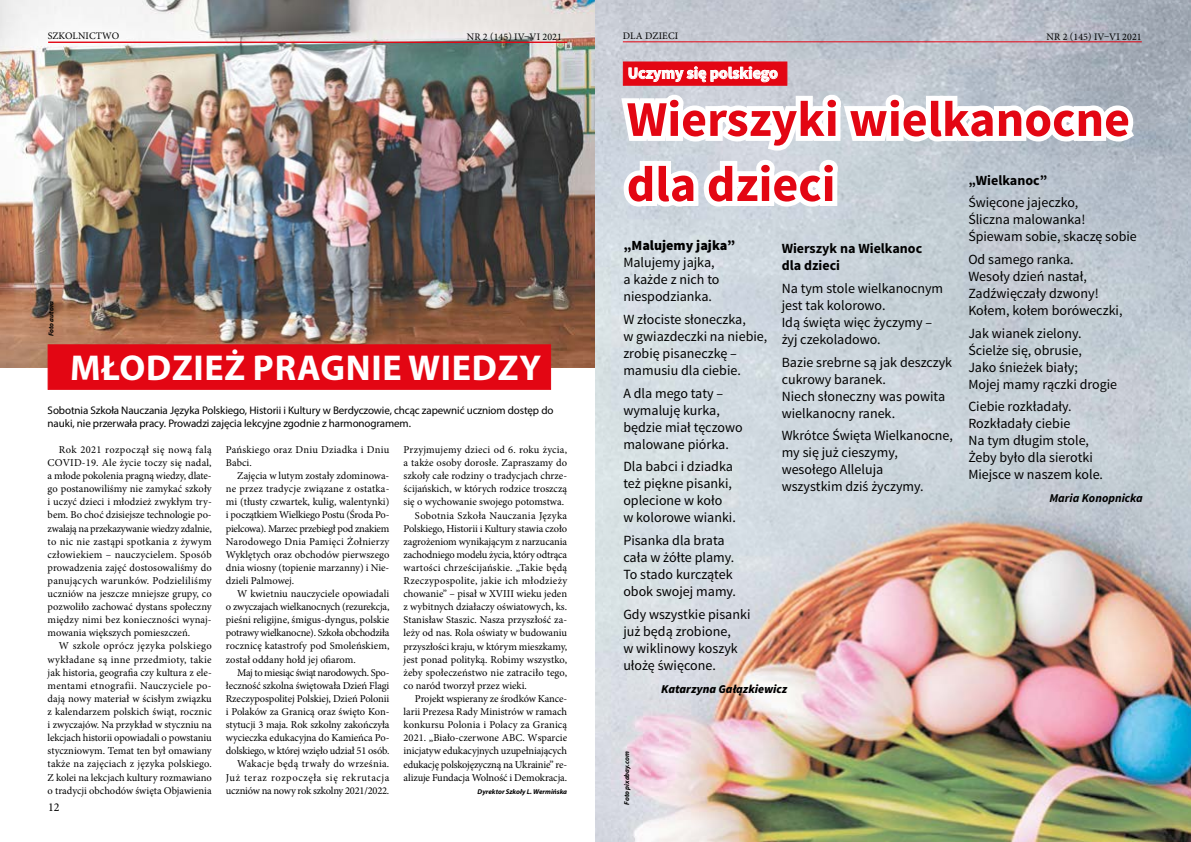
<style>
.page{position:relative;width:1191px;height:842px;background:#fff}
.page>*{position:absolute;margin:0;border:0;box-sizing:border-box;transform-origin:0 0}
.t1{font:700 50px/65.1px "Source Sans Pro";color:#e30613}
.t2{font:700 36.1px "Myriad Pro";letter-spacing:.02em;color:#fff}
.t3{font:700 16px "Source Sans Pro";color:#fff}
.t4{font:14px/17px "Source Sans Pro";color:#000}
.t5{font:700 14px/17px "Source Sans Pro";color:#000}
.t6{font:900 14px "Source Sans Pro";color:#000}
.t7{font:italic 900 12px "Source Sans Pro";color:#000}
.t8{font:italic 700 12px "Source Sans Pro";color:#000}
.t9{font:12px "Minion Pro";color:#000}
.t10{font:11px/13px "Myriad Pro";letter-spacing:-.01em;color:#000}
.t11{font:10.5px/13.1px "Minion Pro";letter-spacing:-.005em;color:#000;text-align:justify}
.t12{font:10.5px/13.1px "Minion Pro";letter-spacing:.02em;color:#000}
.t13{font:10.5px "Minion Pro";letter-spacing:.025em;color:#000}
.t14{font:10px "Minion Pro";letter-spacing:.01em;color:#000}
.t15{font:italic 700 7px "Myriad Pro";color:#000}
</style>
<div class="page">
<img style="left:0;top:0;width:595px;height:367px">
<img style="left:595px;top:0;width:596px;height:842px">
<hr style="left:48px;top:42px;width:519px;height:1px;background:#e30613">
<hr style="left:623px;top:41px;width:518px;height:1px;background:#e30613">
<svg style="left:615px;top:90px;width:525px;height:122px"></svg>
<div style="left:623px;top:62px;width:164px;height:24px;background:#e30613;border:1px solid #e30613"></div>
<svg style="left:628px;top:67px;width:150px;height:15px"></svg>
<div style="left:48px;top:344px;width:503px;height:46px;background:#e30613;border:1px solid #e30613"></div>
<p class="t14" style="left:48px;top:29px;width:73px">SZKOLNICTWO</p>
<p class="t14" style="left:467px;top:30px;width:97px">NR 2 (145) IV–VI 2021</p>
<p class="t14" style="left:623px;top:29px;width:57px">DLA DZIECI</p>
<p class="t14" style="left:1046px;top:30px;width:97px">NR 2 (145) IV–VI 2021</p>
<p class="t15" style="left:47px;top:336px;width:37px;rotate:-90deg">Foto autora</p>
<h2 class="t2" style="left:70px;top:344px;width:472px">MŁODZIEŻ PRAGNIE WIEDZY</h2>
<p class="t10" style="left:48px;top:403px;width:507px">Sobotnia Szkoła Nauczania Języka Polskiego, Historii i Kultury w Berdyczowie, chcąc zapewnić uczniom dostęp do nauki, nie przerwała pracy. Prowadzi zajęcia lekcyjne zgodnie z harmonogramem.</p>
<p class="t11" style="left:48px;top:443px;width:166px;text-indent:11px">Rok 2021 rozpoczął się nową falą COVID-19. Ale życie toczy się nadal, a młode pokolenia pragną wiedzy, dlate&shy;go postanowiliśmy nie zamykać szkoły i uczyć dzieci i młodzież zwykłym try&shy;bem. Bo choć dzisiejsze technologie po&shy;zwalają na przekazywanie wiedzy zdalnie, to nic nie zastąpi spotkania z żywym człowiekiem – nauczycielem. Sposób prowadzenia zajęć dostosowaliśmy do panujących warunków. Podzieliliśmy uczniów na jeszcze mniejsze grupy, co pozwoliło zachować dystans społeczny między nimi bez konieczności wynaj&shy;mowania większych pomieszczeń.</p>
<p class="t11" style="left:48px;top:640px;width:166px;text-indent:11px">W szkole oprócz języka polskiego wykładane są inne przedmioty, takie jak historia, geografia czy kultura z ele&shy;mentami etnografii. Nauczyciele po&shy;dają nowy materiał w ścisłym związku z kalendarzem polskich świąt, rocznic i zwyczajów. Na przykład w styczniu na lekcjach historii opowiadali o powstaniu styczniowym. Temat ten był omawiany także na zajęciach z języka polskiego.<br>Z kolei na lekcjach kultury rozmawiano o tradycji obchodów święta Objawienia</p>
<p class="t9" style="left:48px;top:799px;width:13px">12</p>
<p class="t12" style="left:226px;top:443px;width:165px">Pańskiego oraz Dniu Dziadka i Dniu<br>Babci.</p>
<p class="t11" style="left:226px;top:469px;width:165px;text-indent:11px">Zajęcia w lutym zostały zdominowa&shy;ne przez tradycje związane z ostatka&shy;mi (tłusty czwartek, kulig, walentynki) i początkiem Wielkiego Postu (Środa Po&shy;pielcowa). Marzec przebiegł pod znakiem Narodowego Dnia Pamięci Żołnierzy Wyklętych oraz obchodów pierwszego dnia wiosny (topienie marzanny) i Nie&shy;dzieli Palmowej.</p>
<p class="t11" style="left:226px;top:587px;width:165px;text-indent:11px">W kwietniu nauczyciele opowiadali o zwyczajach wielkanocnych (rezurekcja, pieśni religijne, śmigus-dyngus, polskie potrawy wielkanocne). Szkoła obchodziła rocznicę katastrofy pod Smoleńskiem, został oddany hołd jej ofiarom.</p>
<p class="t11" style="left:226px;top:666px;width:165px;text-align:right">Maj to miesiąc świąt narodowych. Spo&shy;łeczność szkolna świętowała Dzień Flagi Rzeczypospolitej Polskiej, Dzień Polonii i Polaków za Granicą oraz święto Kon&shy;stytucji 3 maja. Rok szkolny zakończyła wycieczka edukacyjna do Kamieńca Po&shy;dolskiego, w której wzięło udział 51 osób.<br>Wakacje będą trwały do września.<br>Już teraz rozpoczęła się rekrutacja uczniów na nowy rok szkolny 2021/2022.</p>
<p class="t12" style="left:403px;top:443px;width:165px">Przyjmujemy dzieci od 6. roku życia,</p>
<p class="t11" style="left:403px;top:456px;width:165px">a także osoby dorosłe. Zapraszamy do</p>
<p class="t11" style="left:403px;top:469px;width:165px">szkoły całe rodziny o tradycjach chrze-</p>
<p class="t11" style="left:403px;top:482px;width:165px">ścijańskich, w których rodzice troszczą</p>
<p class="t11" style="left:403px;top:495px;width:162px">się o wychowanie swojego potomstwa.</p>
<p class="t13" style="left:415px;top:508px;width:154px">Sobotnia Szkoła Nauczania Języka</p>
<p class="t11" style="left:403px;top:522px;width:165px">Polskiego, Historii i Kultury stawia czoło</p>
<p class="t11" style="left:403px;top:535px;width:165px">zagrożeniom wynikającym z narzucania</p>
<p class="t11" style="left:403px;top:548px;width:165px">zachodniego modelu życia, który odtrąca</p>
<p class="t12" style="left:403px;top:561px;width:165px">wartości chrześcijańskie. „Takie będą</p>
<p class="t13" style="left:403px;top:574px;width:165px">Rzeczypospolite, jakie ich młodzieży</p>
<p class="t11" style="left:403px;top:587px;width:165px">chowanie” – pisał w XVIII wieku jeden</p>
<p class="t11" style="left:403px;top:600px;width:165px">z wybitnych działaczy oświatowych, ks.</p>
<p class="t11" style="left:403px;top:613px;width:165px">Stanisław Staszic. Nasza przyszłość za-</p>
<p class="t11" style="left:403px;top:627px;width:165px">leży od nas. Rola oświaty w budowaniu</p>
<p class="t11" style="left:403px;top:640px;width:165px">przyszłości kraju, w którym mieszkamy,</p>
<p class="t11" style="left:403px;top:653px;width:165px">jest ponad polityką. Robimy wszystko,</p>
<p class="t11" style="left:403px;top:666px;width:165px">żeby społeczeństwo nie zatraciło tego,</p>
<p class="t11" style="left:403px;top:679px;width:125px">co naród tworzył przez wieki.</p>
<p class="t11" style="left:415px;top:692px;width:154px">Projekt wspierany ze środków Kance-</p>
<p class="t11" style="left:403px;top:705px;width:165px">larii Prezesa Rady Ministrów w ramach</p>
<p class="t11" style="left:403px;top:718px;width:165px">konkursu Polonia i Polacy za Granicą</p>
<p class="t11" style="left:403px;top:731px;width:165px">2021. „Biało-czerwone ABC. Wsparcie</p>
<p class="t11" style="left:403px;top:744px;width:165px">inicjatyw edukacyjnych uzupełniających</p>
<p class="t11" style="left:403px;top:758px;width:165px">edukację polskojęzyczną na Ukrainie” re-</p>
<p class="t11" style="left:403px;top:771px;width:165px">alizuje Fundacja Wolność i Demokracja.</p>
<p class="t15" style="left:477px;top:787px;width:91px">Dyrektor Szkoły L. Wermińska</p>
<h3 class="t3" style="left:627px;top:63px;width:152px">Uczymy się polskiego</h3>
<h1 class="t1" style="left:626px;top:89px;width:505px">Wierszyki wielkanocne dla dzieci</h1>
<h3 class="t5" style="left:968px;top:172px;width:80px">„Wielkanoc”</h3>
<h3 class="t4" style="left:968px;top:194px;width:170px">Święcone jajeczko,<br>Śliczna malowanka!<br>Śpiewam sobie, skaczę sobie</h3>
<h3 class="t4" style="left:968px;top:251px;width:156px">Od samego ranka.<br>Wesoły dzień nastał,<br>Zadźwięczały dzwony!<br>Kołem, kołem boróweczki,</h3>
<h3 class="t4" style="left:968px;top:325px;width:150px">Jak wianek zielony.<br>Ścielże się, obrusie,<br>Jako śnieżek biały;<br>Mojej mamy rączki drogie</h3>
<h3 class="t4" style="left:968px;top:398px;width:136px">Ciebie rozkładały.<br>Rozkładały ciebie<br>Na tym długim stole,<br>Żeby było dla sierotki<br>Miejsce w naszem kole.</h3>
<p class="t8" style="left:1049px;top:490px;width:95px">Maria Konopnicka</p>
<h3 class="t6" style="left:623px;top:237px;width:113px">„Malujemy jajka”</h3>
<h3 class="t4" style="left:623px;top:254px;width:98px">Malujemy jajka, a każde z nich to niespodzianka.</h3>
<h3 class="t4" style="left:623px;top:311px;width:145px">W złociste słoneczka,<br>w gwiazdeczki na niebie, zrobię pisaneczkę – mamusiu dla ciebie.</h3>
<h3 class="t4" style="left:623px;top:385px;width:121px">A dla mego taty – wymaluję kurka, będzie miał tęczowo malowane piórka.</h3>
<h3 class="t4" style="left:623px;top:458px;width:114px">Dla babci i dziadka też piękne pisanki, oplecione w koło w kolorowe wianki.</h3>
<h3 class="t4" style="left:623px;top:532px;width:114px">Pisanka dla brata cała w żółte plamy.<br>To stado kurczątek obok swojej mamy.</h3>
<h3 class="t4" style="left:623px;top:606px;width:129px">Gdy wszystkie pisanki już będą zrobione,<br>w wiklinowy koszyk ułożę święcone.</h3>
<p class="t7" style="left:661px;top:681px;width:128px">Katarzyna Gałązkiewicz</p>
<h3 class="t5" style="left:781px;top:241px;width:142px">Wierszyk na Wielkanoc dla dzieci</h3>
<h3 class="t4" style="left:781px;top:280px;width:163px">Na tym stole wielkanocnym jest tak kolorowo.<br>Idą święta więc życzymy – żyj czekoladowo.</h3>
<h3 class="t4" style="left:781px;top:354px;width:172px">Bazie srebrne są jak deszczyk cukrowy baranek.<br>Niech słoneczny was powita wielkanocny ranek.</h3>
<h3 class="t4" style="left:781px;top:427px;width:173px">Wkrótce Święta Wielkanocne, my się już cieszymy, wesołego Alleluja<br>wszystkim dziś życzymy.</h3>
<p class="t15" style="left:622px;top:804px;width:55px;rotate:-90deg">Foto pixabay.com</p>
</div>
